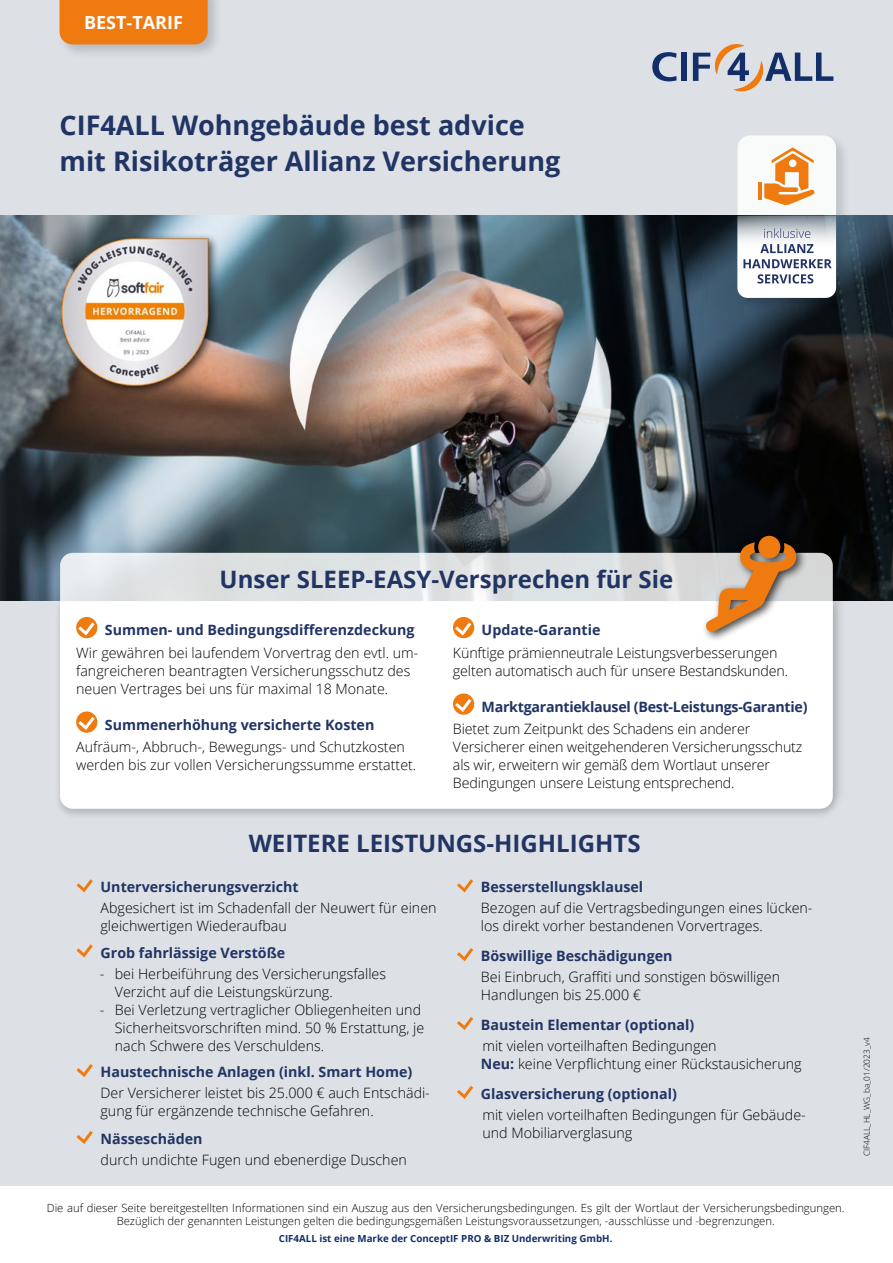
<style>
.page{position:relative;width:893px;height:1263px;background:#fff}
.page>*{position:absolute;margin:0;border:0;box-sizing:border-box;transform-origin:0 0}
.t1{font:700 27px/36px "Open Sans";color:#213464}
.t2{font:700 24px "Open Sans";color:#213464}
.t3{font:700 18px "Open Sans";color:#fff}
.t4{font:300 14.25px/18px "Open Sans";color:#000}
.t5{font:700 14.25px "Open Sans";color:#213464}
.t6{font:700 14.25px "Open Sans";letter-spacing:-.02em;color:#213464}
.t7{font:300 11.25px/13.5px "Open Sans";color:#000;text-align:center}
.t8{font:700 9.75px "Open Sans";color:#122f69}
.t9{font:300 8.25px "Open Sans";color:#000}
.s1{font-weight:700;color:#213464}
</style>
<div class="page">
<div style="left:0;top:0;width:893px;height:1185px;background:#dde1e6"></div>
<div style="left:734px;top:132px;width:117px;height:124px;background:#000;opacity:.17"></div>
<div style="left:738px;top:135px;width:98px;height:105px;background:#fff;border-radius:13px"></div>
<svg style="left:764px;top:148px;width:51px;height:57px"></svg>
<hr style="left:758px;top:182px;width:4px;height:17px;background:#ef7b10">
<img style="left:0;top:216px;width:893px;height:385px">
<svg style="left:76px;top:879px;width:17px;height:14px"></svg>
<svg style="left:76px;top:944px;width:17px;height:14px"></svg>
<svg style="left:76px;top:1064px;width:17px;height:13px"></svg>
<svg style="left:76px;top:1131px;width:17px;height:13px"></svg>
<svg style="left:457px;top:879px;width:16px;height:14px"></svg>
<svg style="left:457px;top:948px;width:16px;height:14px"></svg>
<svg style="left:457px;top:1017px;width:17px;height:13px"></svg>
<svg style="left:457px;top:1086px;width:17px;height:13px"></svg>
<div style="left:57px;top:550px;width:791px;height:264px;background:#000;opacity:.17"></div>
<svg style="left:60px;top:553px;width:773px;height:245px"></svg>
<div style="left:54px;top:600px;width:785px;height:220px;background:#000;opacity:.16"></div>
<div style="left:60px;top:601px;width:773px;height:208px;background:#fff"></div>
<svg style="left:76px;top:617px;width:21px;height:21px"></svg>
<svg style="left:75px;top:619px;width:23px;height:19px"></svg>
<svg style="left:76px;top:711px;width:21px;height:22px"></svg>
<svg style="left:75px;top:713px;width:23px;height:19px"></svg>
<svg style="left:453px;top:617px;width:21px;height:21px"></svg>
<svg style="left:452px;top:619px;width:22px;height:19px"></svg>
<svg style="left:453px;top:693px;width:21px;height:22px"></svg>
<svg style="left:452px;top:695px;width:22px;height:19px"></svg>
<div style="left:701px;top:531px;width:107px;height:112px;background:#000;opacity:.75"></div>
<svg style="left:705px;top:542px;width:91px;height:91px"></svg>
<div style="left:758px;top:536px;width:22px;height:22px;background:#ef7b10;border-radius:50%"></div>
<svg style="left:652px;top:52px;width:25px;height:29px"></svg>
<div style="left:682px;top:53px;width:5px;height:28px;background:#122f69"></div>
<svg style="left:693px;top:44px;width:140px;height:48px"></svg>
<div style="left:56px;top:0;width:167px;height:60px;background:#000;opacity:.17"></div>
<div style="left:60px;top:0;width:148px;height:44px;background:#ef7b10"></div>
<div style="left:735px;top:214px;width:113px;height:96px;background:#000;opacity:.17"></div>
<svg style="left:737px;top:216px;width:99px;height:82px;background:#ced2da"></svg>
<img style="left:51px;top:227px;width:168px;height:168px">
<p class="t3" style="left:84px;top:9px;width:100px">BEST-TARIF</p>
<h1 class="t1" style="left:60px;top:107px;width:502px">CIF4ALL Wohngebäude best advice mit Risikoträger Allianz Versicherung</h1>
<h2 class="t2" style="left:220px;top:562px;width:455px">Unser SLEEP-EASY-Versprechen für Sie</h2>
<p class="t5" style="left:105px;top:620px;width:311px">Summen- und Bedingungsdifferenzdeckung</p>
<p class="t4" style="left:76px;top:643px;width:344px">Wir gewähren bei laufendem Vorvertrag den evtl. um&shy;fangreicheren beantragten Versicherungsschutz des neuen Vertrages bei uns für maximal 18 Monate.</p>
<p class="t5" style="left:105px;top:714px;width:271px">Summenerhöhung versicherte Kosten</p>
<p class="t4" style="left:76px;top:738px;width:342px">Aufräum-, Abbruch-, Bewegungs- und Schutzkosten werden bis zur vollen Versicherungssumme erstattet.</p>
<p class="t5" style="left:482px;top:620px;width:120px">Update-Garantie</p>
<p class="t4" style="left:453px;top:643px;width:337px">Künftige prämienneutrale Leistungsverbesserungen gelten automatisch auch für unsere Bestandskunden.</p>
<p class="t6" style="left:482px;top:696px;width:327px">Marktgarantieklausel (Best-Leistungs-Garantie)</p>
<p class="t4" style="left:453px;top:720px;width:351px">Bietet zum Zeitpunkt des Schadens ein anderer Versicherer einen weitgehenderen Versicherungsschutz als wir, erweitern wir gemäß dem Wortlaut unserer Bedingungen unsere Leistung entsprechend.</p>
<h2 class="t2" style="left:249px;top:827px;width:393px">WEITERE LEISTUNGS-HIGHLIGHTS</h2>
<p class="t5" style="left:101px;top:877px;width:200px">Unterversicherungsverzicht</p>
<p class="t4" style="left:101px;top:899px;width:338px">Abgesichert ist im Schadenfall der Neuwert für einen gleichwertigen Wiederaufbau</p>
<p class="t5" style="left:101px;top:942px;width:186px">Grob fahrlässige Verstöße</p>
<p class="t4" style="left:115px;top:964px;width:273px;text-indent:-15px">- bei Herbeiführung des Versicherungsfalles<br>Verzicht auf die Leistungskürzung.</p>
<p class="t4" style="left:115px;top:1000px;width:311px;text-indent:-15px">- Bei Verletzung vertraglicher Obliegenheiten und<br>Sicherheitsvorschriften mind. 50 % Erstattung, je nach Schwere des Verschuldens.</p>
<p class="t5" style="left:101px;top:1062px;width:313px">Haustechnische Anlagen (inkl. Smart Home)</p>
<p class="t4" style="left:101px;top:1084px;width:331px">Der Versicherer leistet bis 25.000 € auch Entschädi&shy;gung für ergänzende technische Gefahren.</p>
<p class="t5" style="left:101px;top:1129px;width:103px">Nässeschäden</p>
<p class="t4" style="left:101px;top:1150px;width:308px">durch undichte Fugen und ebenerdige Duschen</p>
<p class="t5" style="left:481px;top:877px;width:164px">Besserstellungsklausel</p>
<p class="t4" style="left:481px;top:899px;width:333px">Bezogen auf die Vertragsbedingungen eines lücken&shy;los direkt vorher bestandenen Vorvertrages.</p>
<p class="t5" style="left:481px;top:946px;width:193px">Böswillige Beschädigungen</p>
<p class="t4" style="left:481px;top:968px;width:301px">Bei Einbruch, Graffiti und sonstigen böswilligen<br>Handlungen bis 25.000 €</p>
<p class="t5" style="left:481px;top:1015px;width:215px">Baustein Elementar (optional)</p>
<p class="t4" style="left:481px;top:1036px;width:322px">mit vielen vorteilhaften Bedingungen<br><span class="s1">Neu:</span> keine Verpflichtung einer Rückstausicherung</p>
<p class="t5" style="left:481px;top:1084px;width:198px">Glasversicherung (optional)</p>
<p class="t4" style="left:482px;top:1105px;width:325px">mit vielen vorteilhaften Bedingungen für Gebäude&shy;und Mobiliarverglasung</p>
<p class="t7" style="left:47px;top:1201px;width:799px">Die auf dieser Seite bereitgestellten Informationen sind ein Auszug aus den Versicherungsbedingungen. Es gilt der Wortlaut der Versicherungsbedingungen.<br>Bezüglich der genannten Leistungen gelten die bedingungsgemäßen Leistungsvoraussetzungen, -ausschlüsse und -begrenzungen.</p>
<p class="t8" style="left:279px;top:1231px;width:335px">CIF4ALL ist eine Marke der ConceptIF PRO &amp; BIZ Underwriting GmbH.</p>
<p class="t9" style="left:861px;top:1156px;width:120px;rotate:-90deg">CIF4ALL_HL_WG_ba_01/2023_v4</p>
</div>
